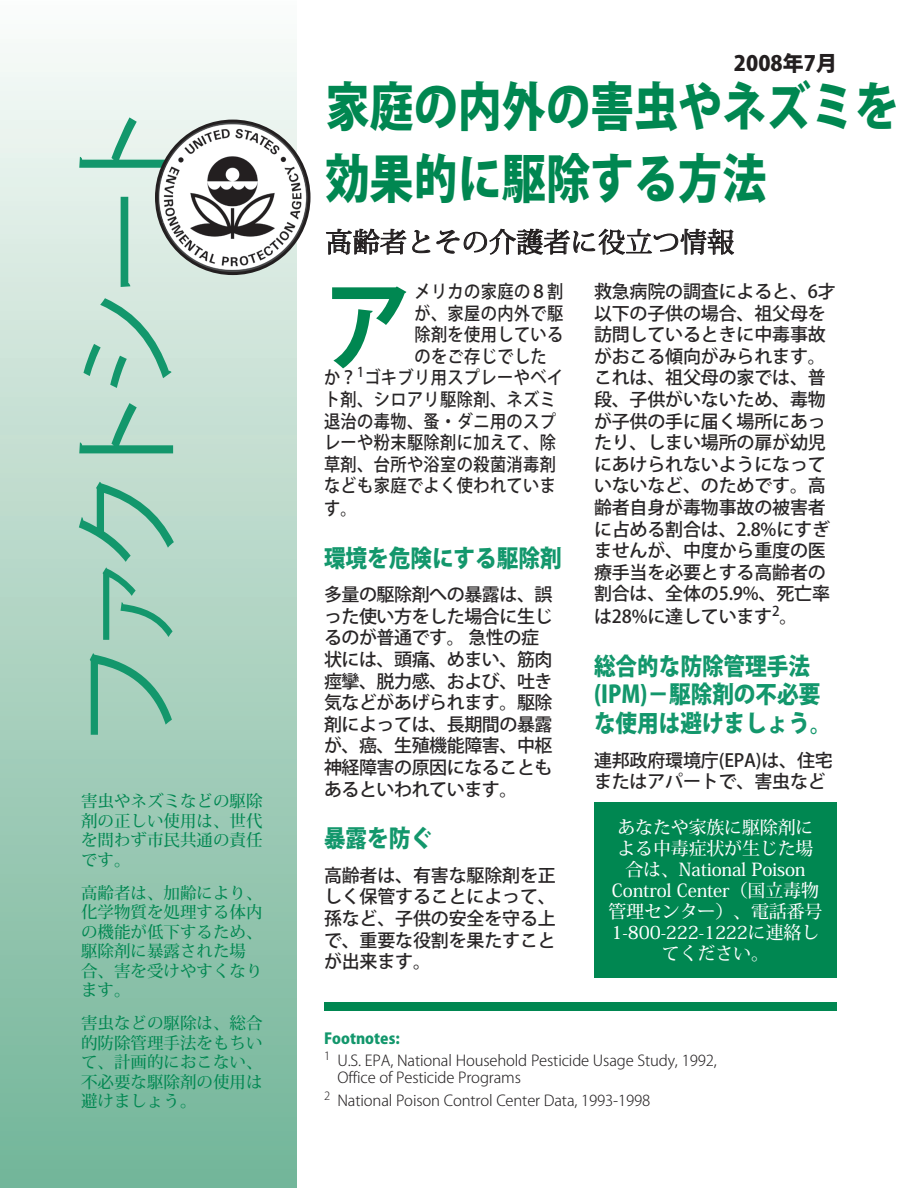
<style>
.page{position:relative;width:918px;height:1188px;background:#fff}
.page>*{position:absolute;margin:0;border:0;box-sizing:border-box;transform-origin:0 0}
.t1{font:108px "Koz Go Pro";letter-spacing:-.175em;color:#13976c}
.t2{font:700 97.95px "Koz Go Std";color:#008751;scale:.9 1}
.t3{font:800 52.5px/72px "Koz Go Std";color:#008751;scale:.84 1}
.t4{font:27px "Koz Min Std";letter-spacing:.01em;color:#231f20}
.t5{font:800 24px/28.8px "Koz Go Std";color:#13976c;scale:.9 1}
.t6{font:800 21px "Koz Go Std";color:#231f20}
.t7{font:500 18px/21.6px "Koz Go Std";letter-spacing:-.01em;color:#282526}
.t8{font:500 18px "Koz Go Std";letter-spacing:.025em;color:#282526;scale:.9 1}
.t9{font:500 18px/21px "Koz Min Std";letter-spacing:-.01em;color:#fff;text-align:center}
.t10{font:500 18px "Koz Go Std";letter-spacing:-.01em;color:#282526;scale:.9 1}
.t11{font:500 16.5px/19.5px "Koz Min Std";color:#008751;text-align:justify}
.t12{font:300 15px/21.9px "Koz Go Std";letter-spacing:-.01em;color:#282526}
.s1{font-weight:800;color:#13976c}
</style>
<div class="page">
<div style="left:0;top:0;width:297px;height:1188px;background:linear-gradient(to bottom,#f7faf7,#72b497)"></div>
<svg style="left:326px;top:229px;width:80px;height:26px"></svg>
<svg style="left:412px;top:230px;width:18px;height:23px"></svg>
<svg style="left:436px;top:229px;width:298px;height:26px"></svg>
<div style="left:324px;top:1002px;width:513px;height:9px;background:#008751"></div>
<img style="left:156px;top:121px;width:153px;height:153px;border-radius:50%">
<div style="left:155px;top:120px;width:155px;height:155px;border:3px solid #231f20;border-radius:50%"></div>
<div style="left:594px;top:802px;width:243px;height:176px;background:#008751"></div>
<h1 class="t1" style="left:58px;top:748px;width:652px;rotate:-90deg">ファクトシート</h1>
<p class="t11" style="left:81px;top:791px;width:183px">害虫やネズミなどの駆除剤の正しい使用は、世代を問わず市民共通の責任です。</p>
<p class="t11" style="left:81px;top:883px;width:183px;text-align:left">高齢者は、加齢により、化学物質を処理する体内の機能が低下するため、駆除剤に暴露された場合、害を受けやすくなります。</p>
<p class="t11" style="left:81px;top:1013px;width:183px">害虫などの駆除は、総合的防除管理手法をもちいて、計画的におこない、不必要な駆除剤の使用は避けましょう。</p>
<p class="t6" style="left:734px;top:50px;width:105px">2008年7月</p>
<h3 class="t3" style="left:326px;top:74px;width:684px">家庭の内外の害虫やネズミを効果的に駆除する方法</h3>
<h3 class="t4" style="left:326px;top:225px;width:410px">高齢者とその介護者に役立つ情報</h3>
<h2 class="t2" style="left:324px;top:264px;width:100px">ア</h2>
<p class="t8" style="left:414px;top:280px;width:167px">メリカの家庭の８割</p>
<p class="t7" style="left:594px;top:282px;width:243px">救急病院の調査によると、6才以下の子供の場合、祖父母を訪問しているときに中毒事故がおこる傾向がみられます。これは、祖父母の家では、普段、子供がいないため、毒物が子供の手に届く場所にあったり、しまい場所の扉が幼児にあけられないようになっていないなど、のためです。高齢者自身が毒物事故の被害者に占める割合は、2.8%にすぎませんが、中度から重度の医療手当を必要とする高齢者の割合は、全体の5.9%、死亡率は28%に達しています<sup>2</sup>。</p>
<h3 class="t5" style="left:594px;top:653px;width:266px">総合的な防除管理手法(IPM)－駆除剤の不必要な使用は避けましょう。</h3>
<p class="t7" style="left:594px;top:750px;width:240px">連邦政府環境庁(EPA)は、住宅</p>
<p class="t8" style="left:414px;top:302px;width:167px">が、家屋の内外で駆</p>
<p class="t8" style="left:414px;top:323px;width:167px">除剤を使用している</p>
<p class="t8" style="left:414px;top:345px;width:149px">のをご存じでした</p>
<p class="t8" style="left:324px;top:366px;width:267px">か？<sup>1</sup>ゴキブリ用スプレーやベイ</p>
<p class="t8" style="left:324px;top:388px;width:259px">ト剤、シロアリ駆除剤、ネズミ</p>
<p class="t8" style="left:324px;top:410px;width:259px">退治の毒物、蚤・ダニ用のスプ</p>
<p class="t8" style="left:324px;top:431px;width:259px">レーや粉末駆除剤に加えて、除</p>
<p class="t8" style="left:324px;top:453px;width:259px">草剤、台所や浴室の殺菌消毒剤</p>
<p class="t8" style="left:324px;top:474px;width:259px">なども家庭でよく使われていま</p>
<p class="t10" style="left:324px;top:497px;width:38px">す。</p>
<h3 class="t5" style="left:324px;top:545px;width:265px">環境を危険にする駆除剤</h3>
<p class="t7" style="left:324px;top:585px;width:230px">多量の駆除剤への暴露は、誤った使い方をした場合に生じるのが普通です。 急性の症状には、頭痛、めまい、筋肉痙攣、脱力感、および、吐き気などがあげられます。駆除剤によっては、長期間の暴露が、癌、生殖機能障害、中枢神経障害の原因になることもあるといわれています。</p>
<h3 class="t5" style="left:324px;top:826px;width:121px">暴露を防ぐ</h3>
<p class="t7" style="left:324px;top:865px;width:233px;text-align:justify">高齢者は、有害な駆除剤を正しく保管することによって、孫など、子供の安全を守る上で、重要な役割を果たすことが出来ます。</p>
<p class="t7" style="left:594px;top:772px;width:233px">またはアパートで、害虫など</p>
<p class="t9" style="left:608px;top:817px;width:216px">あなたや家族に駆除剤による中毒症状が生じた場合は、National Poison<br>Control Center（国立毒物管理センター）、電話番号<br>1-800-222-1222に連絡してください。</p>
<p class="t12" style="left:324px;top:1028px;width:394px"><span class="s1">Footnotes:<br></span><sup>1</sup> U.S. EPA, National Household Pesticide Usage Study, 1992,</p>
<p class="t12" style="left:324px;top:1066px;width:328px;line-height:23.2px;text-indent:13px">Office of Pesticide Programs<br><sup>2</sup> National Poison Control Center Data, 1993-1998</p>
</div>
